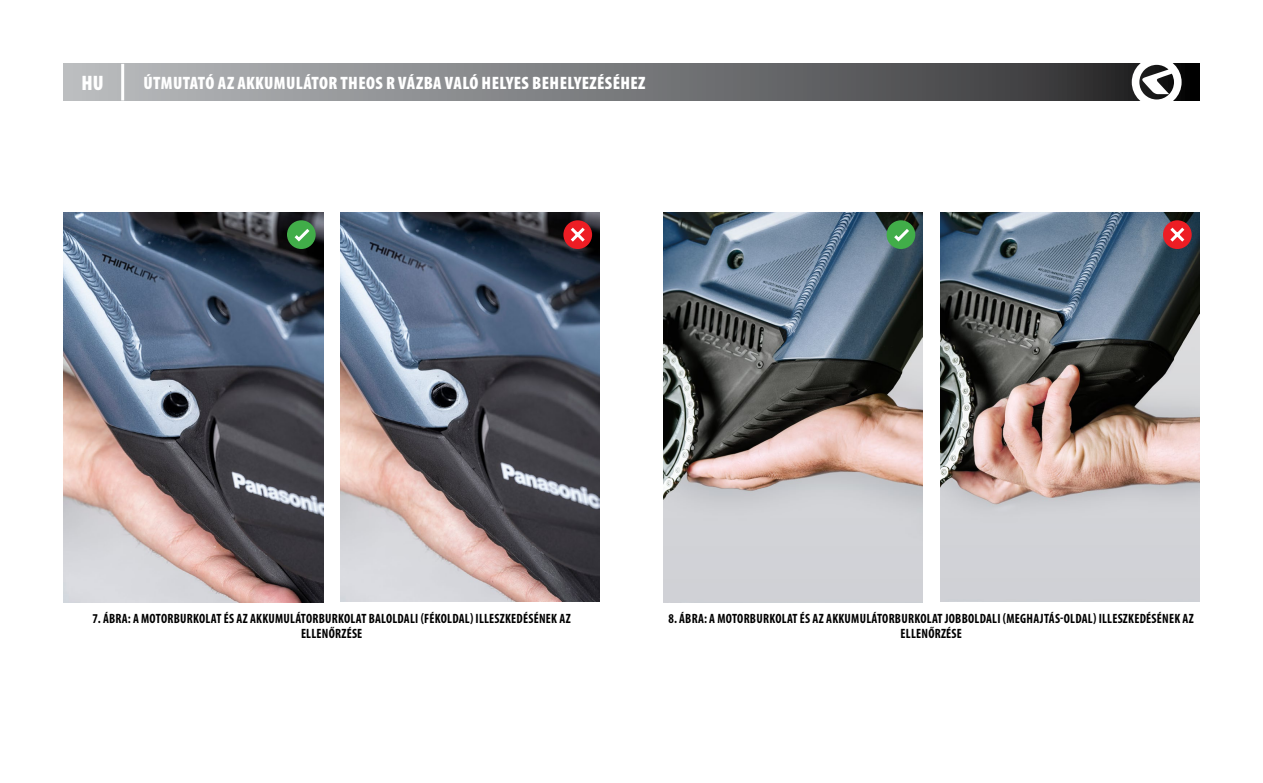
<style>
.page{position:relative;width:1263px;height:783px;background:#fff}
.page>*{position:absolute;margin:0;border:0;box-sizing:border-box;transform-origin:0 0}
.t1{font:900 condensed 21px "Myriad Pro";color:#fff}
.t2{font:900 condensed 18px "Myriad Pro";letter-spacing:.02em;color:#fff}
.t3{font:700 condensed 13.5px/15px "Myriad Pro";letter-spacing:.02em;color:#000;text-align:center;scale:.95 1}
</style>
<div class="page">
<div style="left:64px;top:64px;width:1135px;height:36px;background:linear-gradient(to right,#bfc2c5,#282729)"></div>
<hr style="left:121px;top:64px;width:3px;height:36px;background:#fff">
<svg style="left:1132px;top:63px;width:49px;height:38px"></svg>
<img style="left:64px;top:213px;width:259px;height:389px">
<img style="left:663px;top:213px;width:260px;height:389px">
<img style="left:341px;top:213px;width:259px;height:388px">
<img style="left:940px;top:213px;width:259px;height:388px">
<div style="left:287px;top:220px;width:29px;height:29px;background:#41ad49;border-radius:50%"></div>
<svg style="left:294px;top:225px;width:19px;height:17px"></svg>
<svg style="left:563px;top:220px;width:29px;height:29px"></svg>
<svg style="left:567px;top:224px;width:21px;height:21px"></svg>
<div style="left:886px;top:220px;width:29px;height:29px;background:#41ad49;border-radius:50%"></div>
<svg style="left:894px;top:225px;width:18px;height:17px"></svg>
<svg style="left:1163px;top:220px;width:29px;height:29px"></svg>
<svg style="left:1167px;top:224px;width:20px;height:21px"></svg>
<h1 class="t1" style="left:81px;top:70px;width:24px">HU</h1>
<h2 class="t2" style="left:143px;top:71px;width:503px">ÚTMUTATÓ AZ AKKUMULÁTOR THEOS R VÁZBA VALÓ HELYES BEHELYEZÉSÉHEZ</h2>
<p class="t3" style="left:92px;top:610px;width:505px">7. ÁBRA: A MOTORBURKOLAT ÉS AZ AKKUMULÁTORBURKOLAT BALOLDALI (FÉKOLDAL) ILLESZKEDÉSÉNEK AZ<br>ELLENŐRZÉSE</p>
<p class="t3" style="left:668px;top:610px;width:554px">8. ÁBRA: A MOTORBURKOLAT ÉS AZ AKKUMULÁTORBURKOLAT JOBBOLDALI (MEGHAJTÁS-OLDAL) ILLESZKEDÉSÉNEK AZ<br>ELLENŐRZÉSE</p>
</div>
